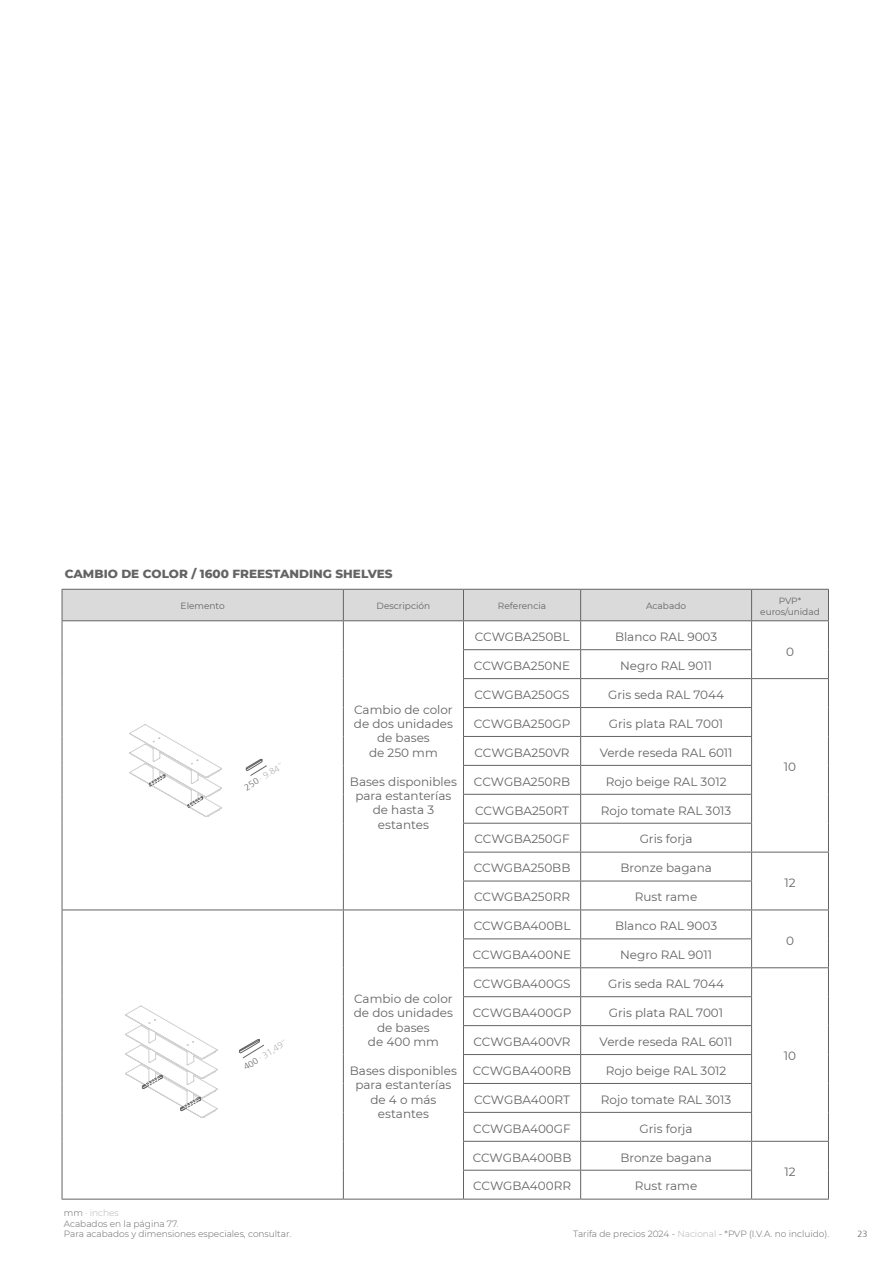
<style>
.page{position:relative;width:893px;height:1263px;background:#fff}
.page>*{position:absolute;margin:0;border:0;box-sizing:border-box;transform-origin:0 0}
.t1{font:12px/14.4px "Montserrat";color:#646363;text-align:center}
.t2{font:800 12px "Montserrat";color:#646363}
.t3{font:300 9px/10.8px "Montserrat";color:#646363}
.t4{font:9px/10.8px "Montserrat";color:#646363;text-align:center}
.t5{font:300 9px "Frutiger 45";color:#b3b2b2}
.t6{font:300 9px "Frutiger 45";color:#646363}
.s1{color:#646363}
.s2{color:#b3b2b2}
</style>
<div class="page">
<hr style="left:62px;top:1199px;width:281px;height:1px;background:#646363">
<hr style="left:343px;top:1199px;width:120px;height:1px;background:#646363">
<hr style="left:463px;top:1199px;width:118px;height:1px;background:#646363">
<hr style="left:581px;top:1199px;width:171px;height:1px;background:#646363">
<hr style="left:752px;top:1199px;width:77px;height:1px;background:#646363">
<svg style="left:62px;top:589px;width:767px;height:610px"></svg>
<p class="t2" style="left:65px;top:565px;width:329px">CAMBIO DE COLOR / 1600 FREESTANDING SHELVES</p>
<p class="t4" style="left:181px;top:600px;width:46px">Elemento</p>
<p class="t4" style="left:377px;top:600px;width:55px">Descripción</p>
<p class="t4" style="left:498px;top:600px;width:50px">Referencia</p>
<p class="t4" style="left:646px;top:600px;width:41px">Acabado</p>
<p class="t4" style="left:760px;top:595px;width:61px">PVP* euros/unidad</p>
<p class="t5" style="left:242px;top:783px;width:45px;rotate:-31deg"><span class="s1">250</span> · 9.84´´</p>
<p class="t5" style="left:242px;top:1063px;width:50px;rotate:-31deg"><span class="s1">400</span> · 31,49´´</p>
<p class="t3" style="left:64px;top:1207px;width:229px">mm <span class="s2">· inches<br></span>Acabados en la página 77.<br>Para acabados y dimensiones especiales, consultar.</p>
<p class="t1" style="left:354px;top:702px;width:101px">Cambio de color de dos unidades de bases<br>de 250 mm</p>
<p class="t1" style="left:350px;top:774px;width:108px">Bases disponibles para estanterías de hasta 3 estantes</p>
<p class="t1" style="left:354px;top:991px;width:101px">Cambio de color de dos unidades de bases<br>de 400 mm</p>
<p class="t1" style="left:350px;top:1063px;width:108px">Bases disponibles para estanterías de 4 o más estantes</p>
<p class="t1" style="left:475px;top:629px;width:96px">CCWGBA250BL</p>
<p class="t1" style="left:615px;top:629px;width:104px">Blanco RAL 9003</p>
<p class="t1" style="left:474px;top:658px;width:98px">CCWGBA250NE</p>
<p class="t1" style="left:620px;top:658px;width:93px">Negro RAL 9011</p>
<p class="t1" style="left:474px;top:687px;width:97px">CCWGBA250GS</p>
<p class="t1" style="left:608px;top:687px;width:117px">Gris seda RAL 7044</p>
<p class="t1" style="left:474px;top:716px;width:98px">CCWGBA250GP</p>
<p class="t1" style="left:609px;top:716px;width:116px">Gris plata RAL 7001</p>
<p class="t1" style="left:474px;top:745px;width:97px">CCWGBA250VR</p>
<p class="t1" style="left:600px;top:745px;width:134px">Verde reseda RAL 6011</p>
<p class="t1" style="left:474px;top:774px;width:98px">CCWGBA250RB</p>
<p class="t1" style="left:606px;top:774px;width:122px">Rojo beige RAL 3012</p>
<p class="t1" style="left:475px;top:803px;width:95px">CCWGBA250RT</p>
<p class="t1" style="left:601px;top:803px;width:132px">Rojo tomate RAL 3013</p>
<p class="t1" style="left:474px;top:831px;width:97px">CCWGBA250GF</p>
<p class="t1" style="left:640px;top:831px;width:54px">Gris forja</p>
<p class="t1" style="left:474px;top:860px;width:98px">CCWGBA250BB</p>
<p class="t1" style="left:620px;top:860px;width:93px">Bronze bagana</p>
<p class="t1" style="left:474px;top:889px;width:97px">CCWGBA250RR</p>
<p class="t1" style="left:635px;top:889px;width:64px">Rust rame</p>
<p class="t1" style="left:474px;top:918px;width:98px">CCWGBA400BL</p>
<p class="t1" style="left:615px;top:918px;width:104px">Blanco RAL 9003</p>
<p class="t1" style="left:473px;top:947px;width:100px">CCWGBA400NE</p>
<p class="t1" style="left:620px;top:947px;width:93px">Negro RAL 9011</p>
<p class="t1" style="left:473px;top:976px;width:99px">CCWGBA400GS</p>
<p class="t1" style="left:608px;top:976px;width:117px">Gris seda RAL 7044</p>
<p class="t1" style="left:473px;top:1005px;width:100px">CCWGBA400GP</p>
<p class="t1" style="left:609px;top:1005px;width:116px">Gris plata RAL 7001</p>
<p class="t1" style="left:473px;top:1034px;width:99px">CCWGBA400VR</p>
<p class="t1" style="left:600px;top:1034px;width:134px">Verde reseda RAL 6011</p>
<p class="t1" style="left:473px;top:1063px;width:100px">CCWGBA400RB</p>
<p class="t1" style="left:606px;top:1063px;width:122px">Rojo beige RAL 3012</p>
<p class="t1" style="left:474px;top:1092px;width:98px">CCWGBA400RT</p>
<p class="t1" style="left:601px;top:1092px;width:132px">Rojo tomate RAL 3013</p>
<p class="t1" style="left:473px;top:1121px;width:99px">CCWGBA400GF</p>
<p class="t1" style="left:640px;top:1121px;width:54px">Gris forja</p>
<p class="t1" style="left:473px;top:1149px;width:100px">CCWGBA400BB</p>
<p class="t1" style="left:620px;top:1149px;width:93px">Bronze bagana</p>
<p class="t1" style="left:473px;top:1178px;width:99px">CCWGBA400RR</p>
<p class="t1" style="left:635px;top:1178px;width:64px">Rust rame</p>
<p class="t1" style="left:786px;top:644px;width:9px">0</p>
<p class="t1" style="left:784px;top:759px;width:14px">10</p>
<p class="t1" style="left:784px;top:875px;width:13px">12</p>
<p class="t1" style="left:786px;top:933px;width:9px">0</p>
<p class="t1" style="left:784px;top:1048px;width:14px">10</p>
<p class="t1" style="left:784px;top:1164px;width:13px">12</p>
<p class="t3" style="left:573px;top:1228px;width:257px">Tarifa de precios 2024 - <span class="s2">Nacional</span> - *PVP (I.V.A. no incluido).</p>
<p class="t6" style="left:857px;top:1229px;width:12px">23</p>
</div>
